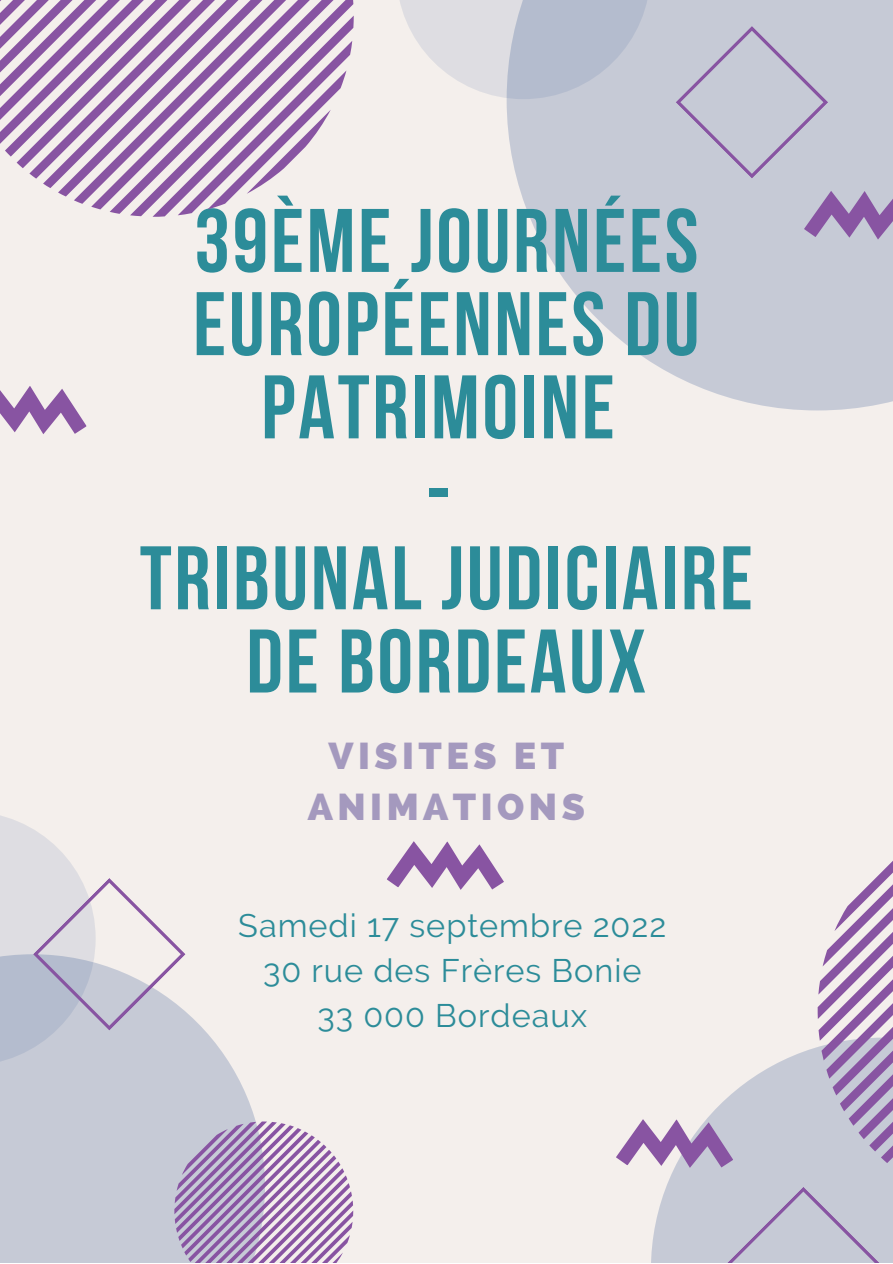
<style>
.page{position:relative;width:893px;height:1264px;background:#fff}
.page>*{position:absolute;margin:0;border:0;box-sizing:border-box;transform-origin:0 0}
.t1{font:700 89.85px/84.2px "Bebas Neue";letter-spacing:.03em;color:#2c8c99;text-align:center}
.t2{font:800 37.5px/51.8px "Raleway";letter-spacing:.12em;color:#a499be;text-align:center}
.t3{font:32.4px/45px "Raleway";letter-spacing:.03em;color:#2c8c99;text-align:center}
</style>
<div class="page">
<div style="left:0;top:0;width:892px;height:1262px;background:#f4efec"></div>
<svg style="left:506px;top:0;width:386px;height:410px;fill:#c6cad6"></svg>
<svg style="left:400px;top:0;width:250px;height:99px;background:#ccced9"></svg>
<div style="left:675px;top:26px;width:153px;height:153px;background:#c6cad6"></div>
<svg style="left:803px;top:187px;width:89px;height:57px;background:#ad9bc1"></svg>
<svg style="left:0;top:386px;width:87px;height:48px"></svg>
<svg style="left:387px;top:841px;width:117px;height:49px"></svg>
<div style="left:0;top:1012px;width:256px;height:250px;background:#c6cad6"></div>
<svg style="left:0;top:815px;width:186px;height:250px"></svg>
<svg style="left:0;top:0;width:354px;height:217px"></svg>
<svg style="left:616px;top:862px;width:276px;height:400px"></svg>
<svg style="left:174px;top:1121px;width:179px;height:141px"></svg>
<p class="t1" style="left:140px;top:207px;width:614px">39ÈME JOURNÉES<br>EUROPÉENNES DU<br>PATRIMOINE<br>-<br>TRIBUNAL JUDICIAIRE<br>DE BORDEAUX</p>
<p class="t2" style="left:308px;top:729px;width:278px">VISITES ET<br>ANIMATIONS</p>
<p class="t3" style="left:238px;top:903px;width:429px">Samedi 17 septembre 2022<br>30 rue des Frères Bonie<br>33 000 Bordeaux</p>
</div>
